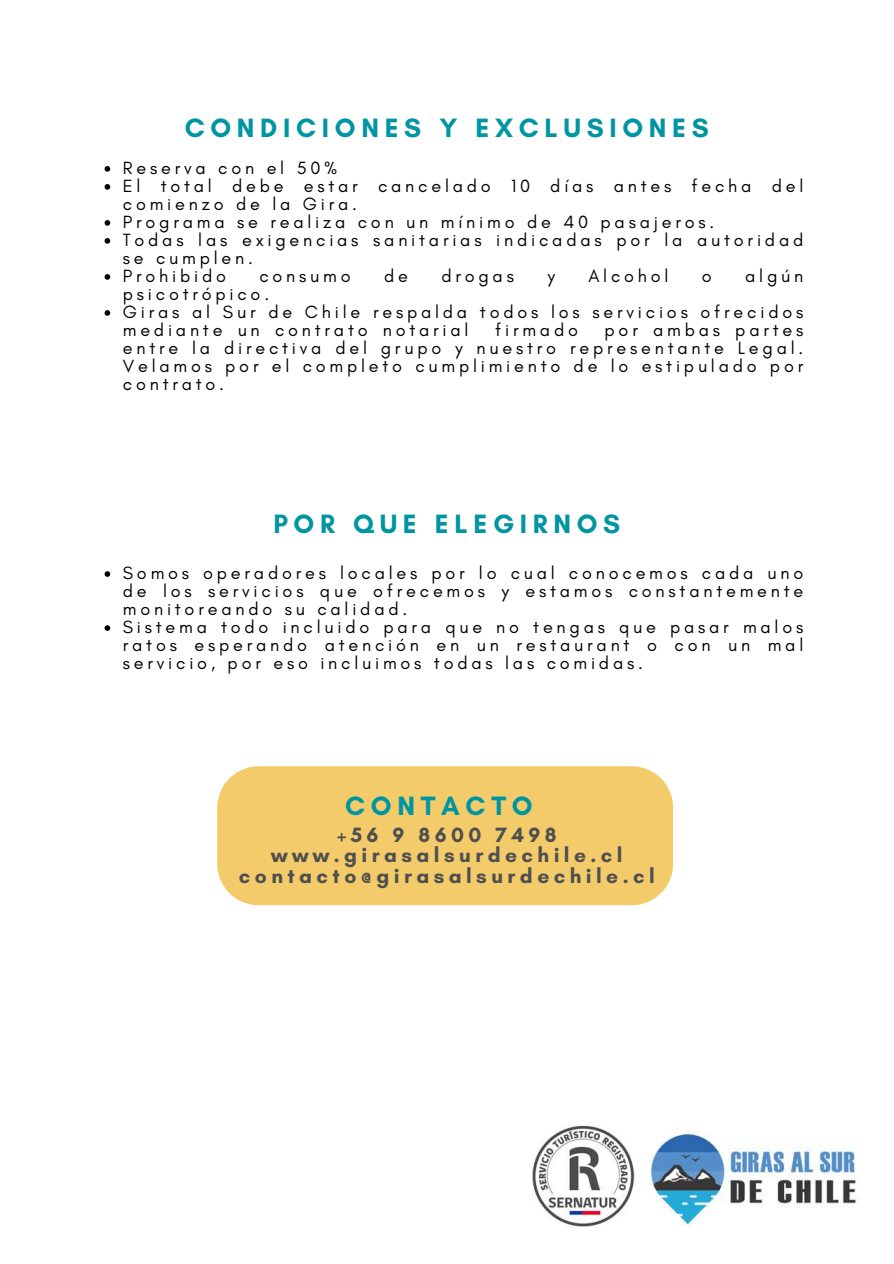
<style>
.page{position:relative;width:894px;height:1264px;background:#fff}
.page>*{position:absolute;margin:0;border:0;box-sizing:border-box;transform-origin:0 0}
.t1{font:700 27px "Glacial Indifference";letter-spacing:.21em;color:#0095a2}
.t2{font:700 21px/20.2px "Glacial Indifference";letter-spacing:.21em;color:#4f4f4f;text-align:center}
.t3{font:18px/18px "Glacial Indifference";letter-spacing:.21em;color:#000}
</style>
<div class="page">
<img style="left:647px;top:1131px;width:214px;height:95px">
<div style="left:217px;top:766px;width:455px;height:139px;background:#f3cb6a"></div>
<img style="left:532px;top:1125px;width:102px;height:102px">
<svg style="left:105px;top:166px;width:5px;height:6px"></svg>
<svg style="left:105px;top:184px;width:5px;height:6px"></svg>
<svg style="left:105px;top:220px;width:5px;height:6px"></svg>
<svg style="left:105px;top:238px;width:5px;height:6px"></svg>
<svg style="left:105px;top:274px;width:5px;height:6px"></svg>
<svg style="left:105px;top:310px;width:5px;height:6px"></svg>
<svg style="left:105px;top:571px;width:5px;height:6px"></svg>
<svg style="left:105px;top:625px;width:5px;height:6px"></svg>
<h1 class="t1" style="left:185px;top:111px;width:525px">CONDICIONES Y EXCLUSIONES</h1>
<p class="t3" style="left:123px;top:159px;width:681px">Reserva con el 50%<br>El total debe estar cancelado 10 días antes fecha del comienzo de la Gira.<br>Programa se realiza con un mínimo de 40 pasajeros.<br>Todas las exigencias sanitarias indicadas por la autoridad se cumplen.<br>Prohibido</p>
<p class="t3" style="left:259px;top:267px;width:93px">consumo</p>
<p class="t3" style="left:384px;top:267px;width:25px">de</p>
<p class="t3" style="left:441px;top:267px;width:74px">drogas</p>
<p class="t3" style="left:547px;top:267px;width:9px">y</p>
<p class="t3" style="left:588px;top:267px;width:82px">Alcohol</p>
<p class="t3" style="left:701px;top:267px;width:11px">o</p>
<p class="t3" style="left:745px;top:267px;width:60px">algún</p>
<p class="t3" style="left:123px;top:285px;width:681px">psicotrópico.<br>Giras al Sur de Chile respalda todos los servicios ofrecidos mediante un contrato notarial</p>
<p class="t3" style="left:123px;top:321px;width:681px;text-align:justify;text-indent:481px">por ambas partes entre la directiva del grupo y nuestro representante Legal.<br>Velamos por el completo cumplimiento de lo estipulado por contrato.</p>
<p class="t3" style="left:495px;top:321px;width:84px">firmado</p>
<h1 class="t1" style="left:273px;top:507px;width:348px">POR QUE ELEGIRNOS</h1>
<p class="t3" style="left:123px;top:564px;width:681px">Somos operadores locales por lo cual conocemos cada uno de los servicios que ofrecemos y estamos constantemente monitoreando su calidad.<br>Sistema todo incluido para que no tengas que pasar malos ratos esperando atención en un restaurant o con un mal servicio, por eso incluimos todas las comidas.</p>
<h1 class="t1" style="left:345px;top:789px;width:189px">CONTACTO</h1>
<p class="t2" style="left:239px;top:824px;width:417px">+56 9 8600 7498 www.girasalsurdechile.cl contacto@girasalsurdechile.cl</p>
</div>
